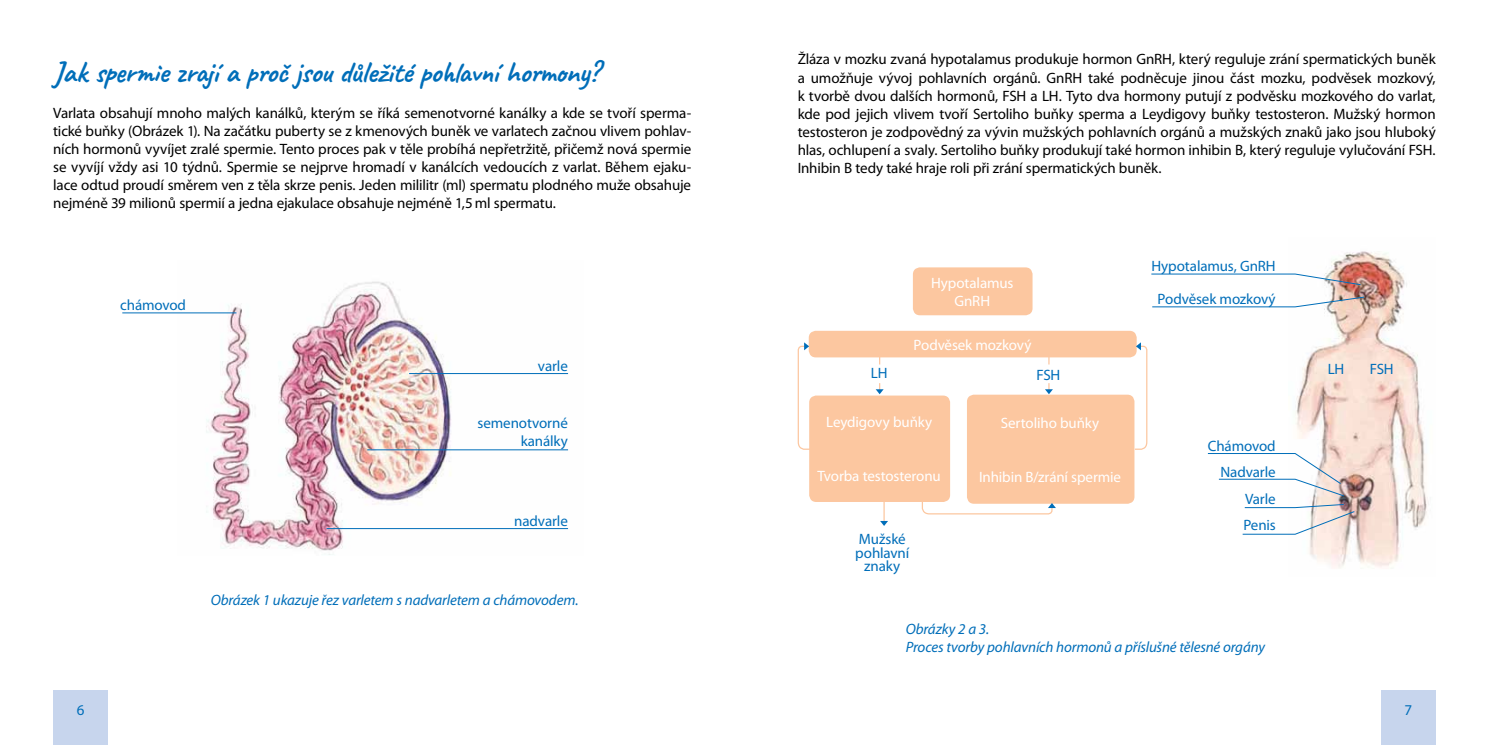
<style>
.page{position:relative;width:1489px;height:745px;background:#fff}
.page>*{position:absolute;margin:0;border:0;box-sizing:border-box;transform-origin:0 0}
.t1{font:700 30px "Caveat";letter-spacing:-.015em;color:#006eb9}
.t2{font:15px/18px "Myriad Pro";letter-spacing:-.01em;color:#000;text-align:justify}
.t3{font:15px/26.2px "Myriad Pro";letter-spacing:-.01em;color:#006eb9;text-align:right}
.t4{font:italic 15px/18px "Myriad Pro";letter-spacing:-.01em;color:#006eb9}
.t5{font:15px/18px "Myriad Pro";letter-spacing:-.01em;color:#fff;text-align:center}
</style>
<div class="page">
<div style="left:53px;top:689px;width:55px;height:55px;background:#c7d5ed"></div>
<div style="left:1380px;top:689px;width:55px;height:55px;background:#c7d5ed"></div>
<img style="left:177px;top:281px;width:392px;height:274px">
<hr style="left:122px;top:312px;width:114px;height:1px;background:#006eb9">
<hr style="left:409px;top:373px;width:159px;height:1px;background:#006eb9">
<hr style="left:367px;top:449px;width:201px;height:1px;background:#006eb9">
<hr style="left:326px;top:528px;width:242px;height:1px;background:#006eb9">
<img style="left:1288px;top:251px;width:141px;height:317px">
<svg style="left:1151px;top:273px;width:210px;height:12px"></svg>
<svg style="left:1207px;top:452px;width:137px;height:44px"></svg>
<svg style="left:1242px;top:503px;width:112px;height:31px"></svg>
<svg style="left:1152px;top:296px;width:212px;height:11px"></svg>
<div style="left:912px;top:267px;width:120px;height:48px;background:#fcc7a0;border-radius:7px"></div>
<div style="left:808px;top:330px;width:328px;height:27px;background:#fcc7a0;border-radius:7px"></div>
<div style="left:809px;top:395px;width:141px;height:106px;background:#fcc7a0;border-radius:7px"></div>
<div style="left:966px;top:394px;width:168px;height:109px;background:#fcc7a0;border-radius:7px"></div>
<svg style="left:880px;top:501px;width:8px;height:24px"></svg>
<svg style="left:875px;top:383px;width:8px;height:11px"></svg>
<svg style="left:1045px;top:383px;width:7px;height:11px"></svg>
<svg style="left:921px;top:500px;width:134px;height:14px"></svg>
<svg style="left:1133px;top:342px;width:14px;height:108px"></svg>
<svg style="left:797px;top:342px;width:14px;height:108px"></svg>
<h1 class="t1" style="left:53px;top:53px;width:548px">Jak spermie zrají a proč jsou důležité pohlavní hormony?</h1>
<p class="t2" style="left:53px;top:104px;width:639px">Varlata obsahují mnoho malých kanálků, kterým se říká semenotvorné kanálky a kde se tvoří sperma&shy;tické buňky (Obrázek 1). Na začátku puberty se z kmenových buněk ve varlatech začnou vlivem pohlav&shy;ních hormonů vyvíjet zralé spermie. Tento proces pak v těle probíhá nepřetržitě, přičemž nová spermie se vyvíjí vždy asi 10 týdnů. Spermie se nejprve hromadí v kanálcích vedoucích z varlat. Během ejaku&shy;lace odtud proudí směrem ven z těla skrze penis. Jeden mililitr (ml) spermatu plodného muže obsahuje nejméně 39 milionů spermií a jedna ejakulace obsahuje nejméně 1,5ml spermatu.</p>
<p class="t3" style="left:120px;top:291px;width:67px">chámovod</p>
<p class="t3" style="left:538px;top:352px;width:31px">varle</p>
<p class="t3" style="left:477px;top:413px;width:92px;line-height:18px">semenotvorné kanálky</p>
<p class="t3" style="left:514px;top:507px;width:55px">nadvarle</p>
<p class="t4" style="left:211px;top:590px;width:369px">Obrázek 1 ukazuje řez varletem s nadvarletem a chámovodem.</p>
<p class="t2" style="left:797px;top:50px;width:639px">Žláza v mozku zvaná hypotalamus produkuje hormon GnRH, který reguluje zrání spermatických buněk a umožňuje vývoj pohlavních orgánů. GnRH také podněcuje jinou část mozku, podvěsek mozkový, k tvorbě dvou dalších hormonů, FSH a LH. Tyto dva hormony putují z podvěsku mozkového do varlat, kde pod jejich vlivem tvoří Sertoliho buňky sperma a Leydigovy buňky testosteron. Mužský hormon testosteron je zodpovědný za vývin mužských pohlavních orgánů a mužských znaků jako jsou hluboký hlas, ochlupení a svaly. Sertoliho buňky produkují také hormon inhibin B, který reguluje vylučování FSH.<br>Inhibin B tedy také hraje roli při zrání spermatických buněk.</p>
<p class="t5" style="left:931px;top:273px;width:84px">Hypotalamus<br>GnRH</p>
<p class="t5" style="left:913px;top:335px;width:120px">Podvěsek mozkový</p>
<p class="t3" style="left:1151px;top:249px;width:126px;line-height:32.8px;text-align:center">Hypotalamus, GnRH<br>Podvěsek mozkový</p>
<p class="t3" style="left:870px;top:359px;width:18px">LH</p>
<p class="t3" style="left:1327px;top:355px;width:18px">LH</p>
<p class="t3" style="left:1369px;top:355px;width:25px">FSH</p>
<p class="t3" style="left:1036px;top:361px;width:25px">FSH</p>
<p class="t5" style="left:826px;top:413px;width:108px">Leydigovy buňky</p>
<p class="t5" style="left:817px;top:467px;width:125px">Tvorba testosteronu</p>
<p class="t3" style="left:855px;top:531px;width:55px;line-height:13.8px;text-align:center">Mužské pohlavní znaky</p>
<p class="t5" style="left:1000px;top:413px;width:100px">Sertoliho buňky</p>
<p class="t5" style="left:979px;top:467px;width:144px">Inhibin B/zrání spermie</p>
<p class="t3" style="left:1207px;top:432px;width:69px">Chámovod<br>Nadvarle<br>Varle<br>Penis</p>
<p class="t4" style="left:905px;top:619px;width:361px">Obrázky 2 a 3.<br>Proces tvorby pohlavních hormonů a příslušné tělesné orgány</p>
<p class="t3" style="left:77px;top:695px;width:9px">6</p>
<p class="t3" style="left:1404px;top:695px;width:9px">7</p>
</div>
